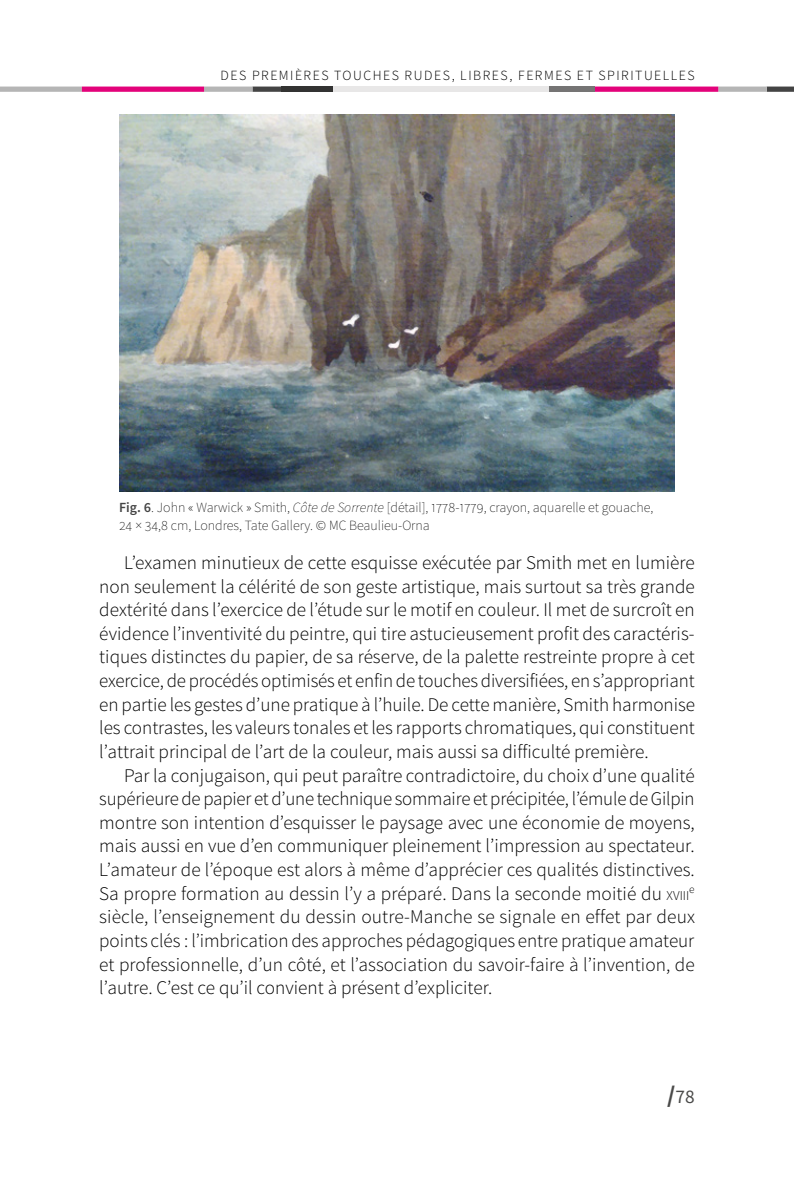
<style>
.page{position:relative;width:794px;height:1191px;background:#fff}
.page>*{position:absolute;margin:0;border:0;box-sizing:border-box;transform-origin:0 0}
.t1{font:300 19.25px/23.6px "Source Sans Pro";color:#000;text-align:justify}
.t2{font:19.25px "Source Sans Pro";color:#4a4a49}
.t3{font:200 14px/17.5px "Source Sans Pro";color:#000}
.t4{font:300 14px "Source Sans Pro";color:#000}
.t5{font:300 11.2px "Source Sans Pro";color:#000}
.s1{font-weight:600;color:#444}
.s2{font-style:italic}
.s3{font-size:13.47px}
.s4{font-weight:700;font-size:24.5px}
</style>
<div class="page">
<svg style="left:0;top:87px;width:794px;height:5px"></svg>
<div style="left:549px;top:87px;width:46px;height:5px;background:#757474"></div>
<div style="left:332px;top:87px;width:217px;height:5px;background:#e8e7e7"></div>
<div style="left:281px;top:87px;width:51px;height:5px;background:#333332"></div>
<img style="left:119px;top:114px;width:556px;height:378px">
<p class="t4" style="left:221px;top:67px;width:41px">Des premi</p>
<p class="t4" style="left:295px;top:67px;width:18px">Ères</p>
<p class="t4" style="left:334px;top:67px;width:11px">touches</p>
<p class="t4" style="left:405px;top:67px;width:10px">rudes</p>
<p class="t4" style="left:452px;top:67px;width:18px">, libres</p>
<p class="t4" style="left:509px;top:67px;width:19px">, fermes</p>
<p class="t4" style="left:577px;top:67px;width:31px">et spirituelles</p>
<p class="t3" style="left:119px;top:499px;width:536px"><span class="s1">Fig. 6</span>. John « Warwick » Smith, <span class="s2">Côte de Sorrente</span> [détail], 1778-1779, crayon, aquarelle et gouache,<br>24 × 34,8 cm, Londres, Tate Gallery. © MC Beaulieu-Orna</p>
<p class="t1" style="left:99px;top:551px;width:597px;text-indent:25px">L’examen minutieux de cette esquisse exécutée par Smith met en lumière non seulement la célérité de son geste artistique, mais surtout sa très grande dextérité dans l’exercice de l’étude sur le motif en couleur. Il met de surcroît en évidence l’inventivité du peintre, qui tire astucieusement profit des caractéris&shy;tiques distinctes du papier, de sa réserve, de la palette restreinte propre à cet exercice, de procédés optimisés et enfin de touches diversifiées, en s’appropriant en partie les gestes d’une pratique à l’huile. De cette manière, Smith harmonise les contrastes, les valeurs tonales et les rapports chromatiques, qui constituent l’attrait principal de l’art de la couleur, mais aussi sa difficulté première.</p>
<p class="t1" style="left:99px;top:763px;width:597px;text-indent:25px">Par la conjugaison, qui peut paraître contradictoire, du choix d’une qualité supérieure de papier et d’une technique sommaire et précipitée, l’émule de Gilpin montre son intention d’esquisser le paysage avec une économie de moyens, mais aussi en vue d’en communiquer pleinement l’impression au spectateur.<br>L’amateur de l’époque est alors à même d’apprécier ces qualités distinctives.<br>Sa propre formation au dessin l’y a préparé. Dans la seconde moitié du <span class="s3">xviii</span></p>
<p class="t5" style="left:689px;top:883px;width:7px">e</p>
<p class="t1" style="left:99px;top:905px;width:597px">siècle, l’enseignement du dessin outre-Manche se signale en effet par deux points clés : l’imbrication des approches pédagogiques entre pratique amateur et professionnelle, d’un côté, et l’association du savoir-faire à l’invention, de l’autre. C’est ce qu’il convient à présent d’expliciter.</p>
<p class="t2" style="left:667px;top:1084px;width:29px"><span class="s4">/</span>78</p>
</div>
